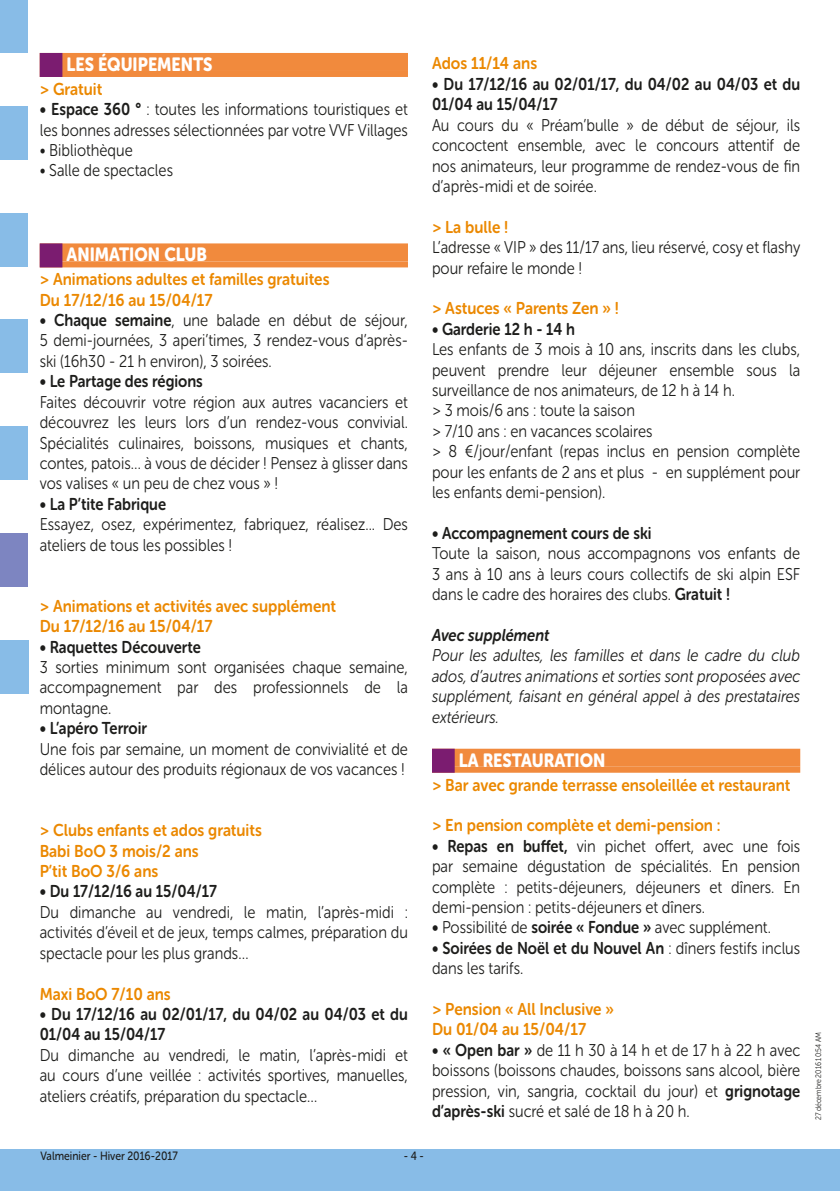
<style>
.page{position:relative;width:840px;height:1191px;background:#fff}
.page>*{position:absolute;margin:0;border:0;box-sizing:border-box;transform-origin:0 0}
.t1{font:19px "Museo Sans Rounded 900";color:#fff;scale:.87 1}
.t2{font:17px/20.4px "Museo Sans Rounded 300";color:#1d1d1b;text-align:justify;scale:.87 1}
.t3{font:17px/20.4px "Museo Sans Rounded 700";color:#eb8800;scale:.9 1}
.t4{font:17px/20.4px "Museo Sans Rounded 700";color:#1d1d1b;scale:.87 1}
.t5{font:italic 17px/20.4px "Museo Sans Rounded 300";color:#1d1d1b;text-align:justify;scale:.87 1}
.t6{font:italic 17px "Museo Sans Rounded 700";color:#1d1d1b;scale:.87 1}
.t7{font:12px "Museo Sans Rounded 500";color:#1d1d1b;scale:.87 1}
.t8{font:8px "Museo Sans Rounded 300";color:#1d1d1b;scale:.87 1}
.s1{font-family:"Museo Sans Rounded 700"}
.s2{font-family:"Museo Sans Rounded 300"}
</style>
<div class="page">
<hr style="left:839px;top:1148px;width:1px;height:43px;background:#88bce7">
<div style="left:0;top:1148px;width:839px;height:43px;background:#88bce7"></div>
<div style="left:0;top:0;width:27px;height:53px;background:#88bce7"></div>
<div style="left:0;top:106px;width:27px;height:53px;background:#88bce7"></div>
<div style="left:0;top:213px;width:27px;height:53px;background:#88bce7"></div>
<div style="left:0;top:319px;width:27px;height:54px;background:#88bce7"></div>
<div style="left:0;top:426px;width:27px;height:54px;background:#88bce7"></div>
<div style="left:0;top:533px;width:27px;height:53px;background:#7d85c1"></div>
<div style="left:0;top:640px;width:28px;height:53px;background:#88bce7"></div>
<div style="left:40px;top:53px;width:368px;height:18px;background:#f18a3d"></div>
<div style="left:40px;top:71px;width:368px;height:6px;background:#f18a3d"></div>
<div style="left:40px;top:53px;width:22px;height:24px;background:#7b1c70"></div>
<div style="left:40px;top:243px;width:368px;height:18px;background:#f18a3d"></div>
<div style="left:40px;top:261px;width:368px;height:6px;background:#f18a3d"></div>
<div style="left:40px;top:243px;width:22px;height:24px;background:#7b1c70"></div>
<div style="left:432px;top:748px;width:367px;height:18px;background:#f18a3d"></div>
<div style="left:432px;top:766px;width:367px;height:6px;background:#f18a3d"></div>
<div style="left:432px;top:748px;width:22px;height:24px;background:#7b1c70"></div>
<p class="t1" style="left:66px;top:54px;width:75px">LES éQUIPEMENTS</p>
<p class="t3" style="left:40px;top:79px;width:71px">&gt; Gratuit</p>
<p class="t2" style="left:40px;top:99px;width:424px"><span class="s1">• Espace 360 °</span> : toutes les informations touristiques et les bonnes adresses sélectionnées par votre VVF Villages</p>
<p class="t2" style="left:40px;top:140px;width:108px">• Bibliothèque</p>
<p class="t2" style="left:40px;top:160px;width:155px">• Salle de spectacles</p>
<p class="t1" style="left:66px;top:244px;width:12px">ANIMATI</p>
<p class="t1" style="left:134px;top:244px;width:85px">ON CLUB</p>
<p class="t3" style="left:40px;top:269px;width:323px">&gt; Animations adultes et familles gratuites<br>Du 17/12/16 au 15/04/17</p>
<p class="t2" style="left:40px;top:310px;width:424px"><span class="s1">• Chaque semaine</span>, une balade en début de séjour, 5 demi-journées, 3 aperi’times, 3 rendez-vous d’après&shy;ski (16h30 - 21 h environ), 3 soirées.</p>
<p class="t4" style="left:40px;top:371px;width:189px">• Le Partage des régions</p>
<p class="t2" style="left:40px;top:392px;width:424px">Faites découvrir votre région aux autres vacanciers et découvrez les leurs lors d’un rendez-vous convivial.<br>Spécialités culinaires, boissons, musiques et chants, contes, patois… à vous de décider ! Pensez à glisser dans vos valises « un peu de chez vous » !</p>
<p class="t4" style="left:40px;top:494px;width:147px">• La P’tite Fabrique</p>
<p class="t2" style="left:40px;top:514px;width:424px">Essayez, osez, expérimentez, fabriquez, réalisez... Des ateliers de tous les possibles !</p>
<p class="t3" style="left:40px;top:596px;width:330px">&gt; Animations et activités avec supplément<br>Du 17/12/16 au 15/04/17</p>
<p class="t4" style="left:40px;top:636px;width:187px">• Raquettes Découverte</p>
<p class="t2" style="left:40px;top:657px;width:424px">3 sorties minimum sont organisées chaque semaine, accompagnement par des professionnels de la montagne.</p>
<p class="t4" style="left:40px;top:718px;width:125px">• L’apéro Terroir</p>
<p class="t2" style="left:40px;top:738px;width:424px">Une fois par semaine, un moment de convivialité et de délices autour des produits régionaux de vos vacances !</p>
<p class="t3" style="left:40px;top:820px;width:248px">&gt; Clubs enfants et ados gratuits<br>Babi BoO 3 mois/2 ans<br>P’tit BoO 3/6 ans</p>
<p class="t4" style="left:40px;top:881px;width:205px">• Du 17/12/16 au 15/04/17</p>
<p class="t2" style="left:40px;top:902px;width:424px">Du dimanche au vendredi, le matin, l’après-midi : activités d’éveil et de jeux, temps calmes, préparation du spectacle pour les plus grands…</p>
<p class="t3" style="left:40px;top:983px;width:147px">Maxi BoO 7/10 ans</p>
<p class="t4" style="left:40px;top:1004px;width:424px">• Du 17/12/16 au 02/01/17, du 04/02 au 04/03 et du<br>01/04 au 15/04/17</p>
<p class="t2" style="left:40px;top:1044px;width:424px">Du dimanche au vendredi, le matin, l’après-midi et au cours d’une veillée : activités sportives, manuelles, ateliers créatifs, préparation du spectacle…</p>
<p class="t3" style="left:432px;top:53px;width:118px">Ados 11/14 ans</p>
<p class="t4" style="left:432px;top:74px;width:424px">• Du 17/12/16 au 02/01/17, du 04/02 au 04/03 et du<br>01/04 au 15/04/17</p>
<p class="t2" style="left:432px;top:115px;width:424px">Au cours du « Préam’bulle » de début de séjour, ils concoctent ensemble, avec le concours attentif de nos animateurs, leur programme de rendez-vous de fin d’après-midi et de soirée.</p>
<p class="t3" style="left:432px;top:217px;width:86px">&gt; La bulle !</p>
<p class="t2" style="left:432px;top:237px;width:424px">L’adresse « VIP » des 11/17 ans, lieu réservé, cosy et flashy pour refaire le monde !</p>
<p class="t3" style="left:432px;top:298px;width:209px">&gt; Astuces « Parents Zen » !</p>
<p class="t4" style="left:432px;top:319px;width:166px">• Garderie 12 h - 14 h</p>
<p class="t2" style="left:432px;top:339px;width:424px;text-align:left">Les enfants de 3 mois à 10 ans, inscrits dans les clubs, peuvent prendre leur déjeuner ensemble sous la surveillance de nos animateurs, de 12 h à 14 h.<br>&gt; 3 mois/6 ans : toute la saison<br>&gt; 7/10 ans : en vacances scolaires<br>&gt; 8 €/jour/enfant (repas inclus en pension complète pour les enfants de 2 ans et plus - en supplément pour les enfants demi-pension).</p>
<p class="t4" style="left:432px;top:523px;width:254px">• Accompagnement cours de ski</p>
<p class="t2" style="left:432px;top:543px;width:424px">Toute la saison, nous accompagnons vos enfants de 3 ans à 10 ans à leurs cours collectifs de ski alpin ESF dans le cadre des horaires des clubs. <span class="s1">Gratuit !</span></p>
<p class="t6" style="left:432px;top:625px;width:137px">Avec supplément</p>
<p class="t5" style="left:432px;top:645px;width:424px">Pour les adultes, les familles et dans le cadre du club ados, d’autres animations et sorties sont proposées avec supplément, faisant en général appel à des prestataires extérieurs.</p>
<p class="t1" style="left:458px;top:749px;width:40px">LA RESTAURATI</p>
<p class="t1" style="left:579px;top:749px;width:28px">ON</p>
<p class="t3" style="left:432px;top:774px;width:399px">&gt; Bar avec grande terrasse ensoleillée et restaurant</p>
<p class="t3" style="left:432px;top:815px;width:322px">&gt; En pension complète et demi-pension :</p>
<p class="t2" style="left:432px;top:836px;width:424px"><span class="s1">• Repas en buffet,</span> vin pichet offert, avec une fois par semaine dégustation de spécialités. En pension complète : petits-déjeuners, déjeuners et dîners. En demi-pension : petits-déjeuners et dîners.</p>
<p class="t2" style="left:432px;top:917px;width:391px"><span class="s1">•</span> Possibilité de <span class="s1">soirée « Fondue »</span> avec supplément.</p>
<p class="t4" style="left:432px;top:937px;width:424px">• Soirées de Noël et du Nouvel An <span class="s2">: dîners festifs inclus</span></p>
<p class="t2" style="left:432px;top:958px;width:106px">dans les tarifs.</p>
<p class="t3" style="left:432px;top:999px;width:203px">&gt; Pension « All Inclusive »<br>Du 01/04 au 15/04/17</p>
<p class="t2" style="left:432px;top:1040px;width:424px"><span class="s1">• « Open bar »</span> de 11 h 30 à 14 h et de 17 h à 22 h avec boissons (boissons chaudes, boissons sans alcool, bière pression, vin, sangria, cocktail du jour) et <span class="s1">grignotage d’après-ski</span> sucré et salé de 18 h à 20 h.</p>
<p class="t7" style="left:40px;top:1149px;width:159px">Valmeinier - Hiver 2016-2017</p>
<p class="t7" style="left:403px;top:1149px;width:25px">- 4 -</p>
<p class="t8" style="left:813px;top:1120px;width:103px;rotate:-90deg">27 décembre 2016 10:54 AM</p>
</div>
